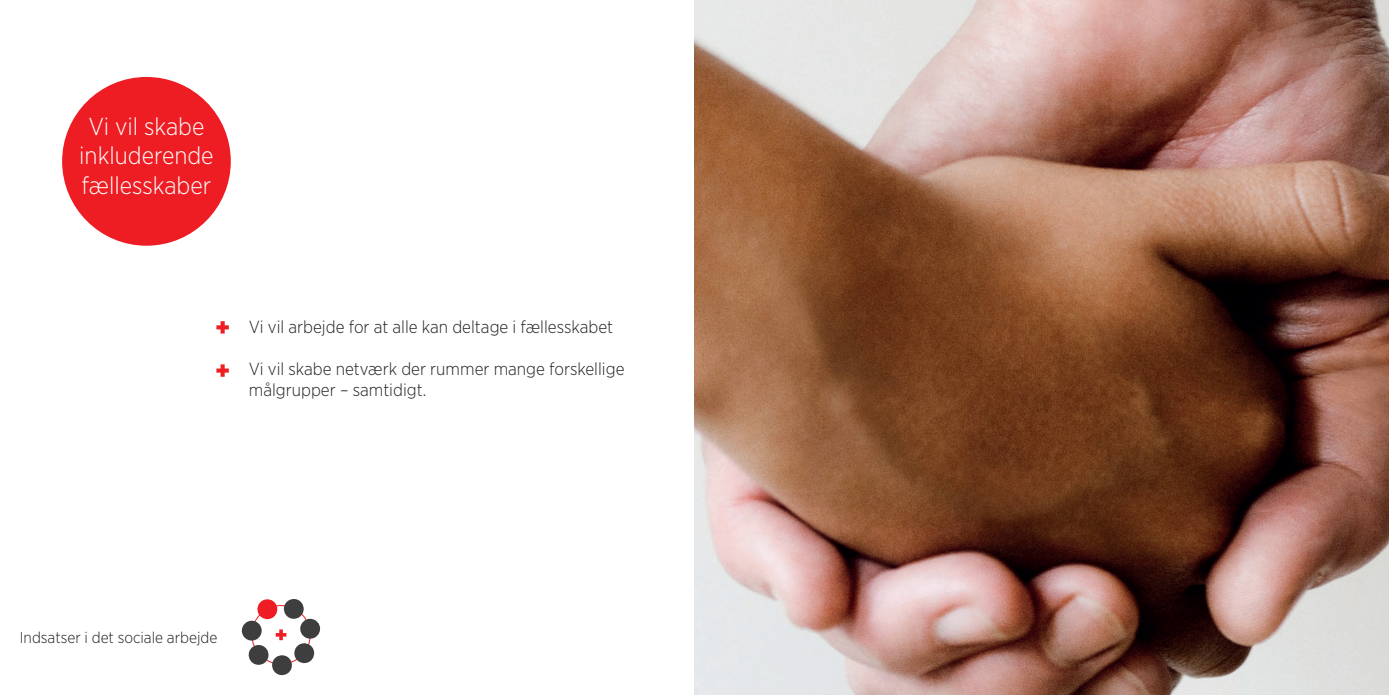
<style>
.page{position:relative;width:1389px;height:695px;background:#fff}
.page>*{position:absolute;margin:0;border:0;box-sizing:border-box;transform-origin:0 0}
.t1{font:300 24.5px/29.4px "Gotham Narrow";color:#fff;text-align:center}
.t2{font:300 17.5px/21px "Gotham Narrow";color:#231f20}
.t3{font:300 15.75px "Gotham Narrow";color:#231f20}
</style>
<div class="page">
<svg style="left:216px;top:321px;width:13px;height:12px"></svg>
<svg style="left:216px;top:364px;width:13px;height:12px"></svg>
<div style="left:62px;top:77px;width:169px;height:169px;background:#ee1d23;border-radius:50%"></div>
<img style="left:694px;top:0;width:695px;height:694px">
<div style="left:300px;top:618px;width:20px;height:20px;background:#3e3e3f;border-radius:50%"></div>
<div style="left:242px;top:620px;width:20px;height:20px;background:#3e3e3f;border-radius:50%"></div>
<svg style="left:256px;top:599px;width:49px;height:21px"></svg>
<svg style="left:247px;top:629px;width:69px;height:47px"></svg>
<h1 class="t1" style="left:79px;top:111px;width:136px">Vi vil skabe inkluderende fællesskaber</h1>
<p class="t2" style="left:249px;top:316px;width:366px">Vi vil arbejde for at alle kan deltage i fællesskabet</p>
<p class="t2" style="left:249px;top:358px;width:377px">Vi vil skabe netværk der rummer mange forskellige målgrupper – samtidigt.</p>
<p class="t3" style="left:20px;top:627px;width:199px">Indsatser i det sociale arbejde</p>
</div>
